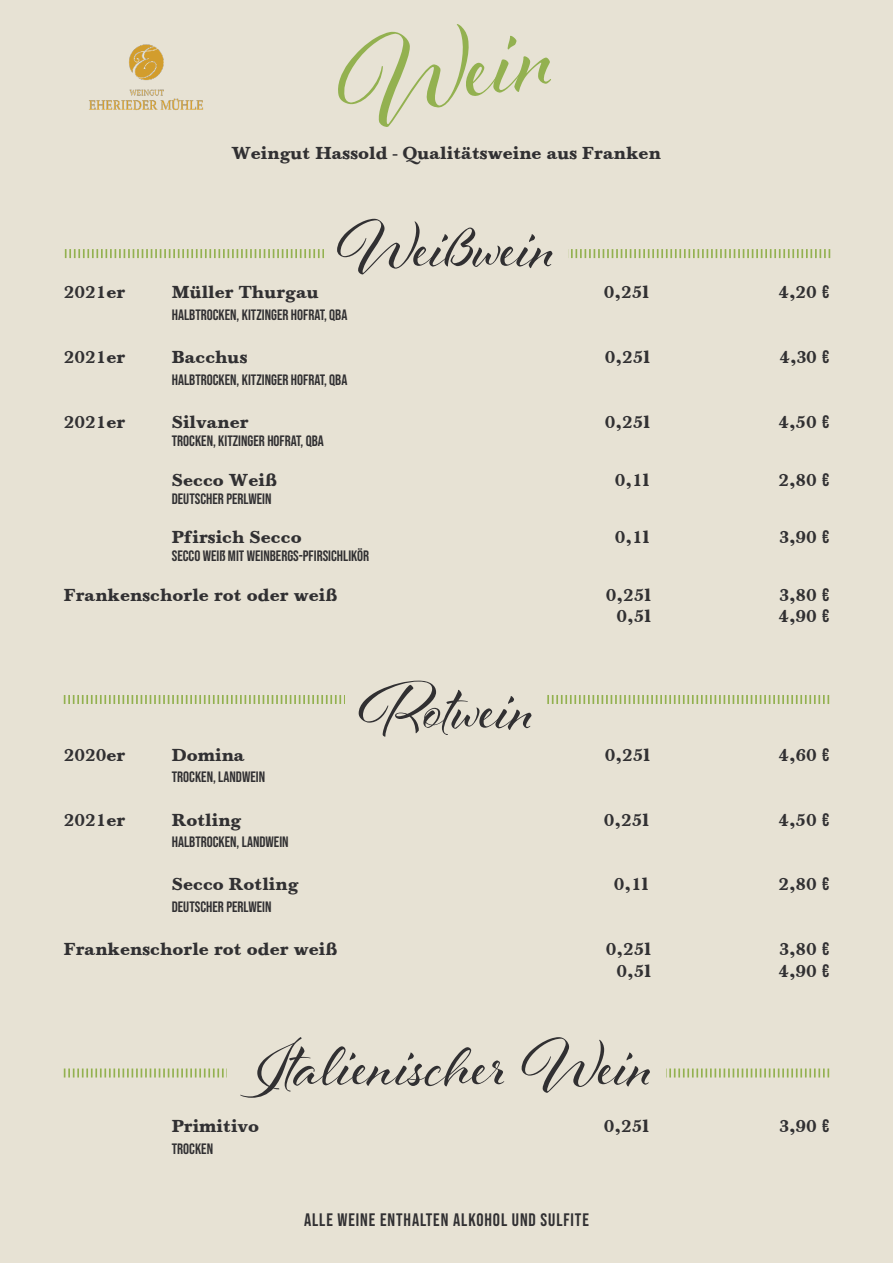
<style>
.page{position:relative;width:893px;height:1263px;background:#e7e2d4}
.page>*{position:absolute;margin:0;border:0;box-sizing:border-box;transform-origin:0 0}
.t1{font:120px "Al Fresco";color:#93b150}
.t2{font:72px "Al Fresco";color:#313032}
.t3{font:18px "Baskerville";color:#313032}
.t4{font:18px "Bebas Neue";letter-spacing:.05em;color:#313032}
.t5{font:15px "Bebas Neue";color:#313032}
.s1{font-family:"Bebas Neue"}
</style>
<div class="page">
<svg style="left:65px;top:249px;width:765px;height:9px"></svg>
<svg style="left:64px;top:695px;width:765px;height:9px"></svg>
<svg style="left:64px;top:1068px;width:765px;height:9px"></svg>
<div style="left:324px;top:209px;width:244px;height:98px;background:#e7e2d4"></div>
<div style="left:346px;top:671px;width:201px;height:97px;background:#e7e2d4"></div>
<div style="left:227px;top:1027px;width:438px;height:98px;background:#e7e2d4"></div>
<img style="left:89px;top:44px;width:114px;height:66px">
<p class="t1" style="left:324px;top:9px;width:228px;rotate:-10deg">Wein</p>
<p class="t3" style="left:231px;top:143px;width:431px">Weingut Hassold - Qualitätsweine aus Franken</p>
<p class="t2" style="left:337px;top:199px;width:224px">Weißwein</p>
<p class="t3" style="left:64px;top:282px;width:63px">2021er</p>
<p class="t3" style="left:172px;top:282px;width:149px">Müller Thurgau</p>
<p class="t3" style="left:604px;top:282px;width:47px">0,25l</p>
<p class="t3" style="left:778px;top:282px;width:52px">4,20 <span class="s1">€</span></p>
<p class="t5" style="left:172px;top:306px;width:177px">HALBTROCKEN, KITZINGER HOFRAT, QBA</p>
<p class="t3" style="left:64px;top:346px;width:63px">2021er</p>
<p class="t3" style="left:172px;top:346px;width:77px">Bacchus</p>
<p class="t3" style="left:605px;top:346px;width:47px">0,25l</p>
<p class="t3" style="left:779px;top:346px;width:51px">4,30 <span class="s1">€</span></p>
<p class="t5" style="left:172px;top:371px;width:177px">HALBTROCKEN, KITZINGER HOFRAT, QBA</p>
<p class="t3" style="left:64px;top:411px;width:63px">2021er</p>
<p class="t3" style="left:172px;top:411px;width:78px">Silvaner</p>
<p class="t3" style="left:605px;top:411px;width:47px">0,25l</p>
<p class="t3" style="left:778px;top:411px;width:52px">4,50 <span class="s1">€</span></p>
<p class="t5" style="left:172px;top:432px;width:154px">TROCKEN, KITZINGER HOFRAT, QBA</p>
<p class="t3" style="left:172px;top:469px;width:107px">Secco Weiß</p>
<p class="t3" style="left:615px;top:469px;width:36px">0,1l</p>
<p class="t3" style="left:778px;top:469px;width:52px">2,80 <span class="s1">€</span></p>
<p class="t5" style="left:172px;top:490px;width:101px">DEUTSCHER PERLWEIN</p>
<p class="t3" style="left:172px;top:526px;width:131px">Pfirsich Secco</p>
<p class="t3" style="left:615px;top:526px;width:36px">0,1l</p>
<p class="t3" style="left:779px;top:526px;width:51px">3,90 <span class="s1">€</span></p>
<p class="t5" style="left:172px;top:547px;width:199px">SECCO WEIß MIT WEINBERGS-PFIRSICHLIKÖR</p>
<p class="t3" style="left:64px;top:584px;width:275px">Frankenschorle rot oder weiß</p>
<p class="t3" style="left:606px;top:584px;width:47px">0,25l</p>
<p class="t3" style="left:779px;top:584px;width:51px">3,80 <span class="s1">€</span></p>
<p class="t3" style="left:617px;top:606px;width:36px">0,5l</p>
<p class="t3" style="left:778px;top:606px;width:52px">4,90 <span class="s1">€</span></p>
<p class="t2" style="left:359px;top:660px;width:182px">Rotwein</p>
<p class="t3" style="left:64px;top:744px;width:63px">2020er</p>
<p class="t3" style="left:172px;top:744px;width:74px">Domina</p>
<p class="t3" style="left:605px;top:744px;width:47px">0,25l</p>
<p class="t3" style="left:778px;top:744px;width:52px">4,60 <span class="s1">€</span></p>
<p class="t5" style="left:172px;top:769px;width:95px">TROCKEN, LANDWEIN</p>
<p class="t3" style="left:64px;top:809px;width:63px">2021er</p>
<p class="t3" style="left:172px;top:809px;width:71px">Rotling</p>
<p class="t3" style="left:604px;top:809px;width:47px">0,25l</p>
<p class="t3" style="left:778px;top:809px;width:52px">4,50 <span class="s1">€</span></p>
<p class="t5" style="left:172px;top:833px;width:118px">HALBTROCKEN, LANDWEIN</p>
<p class="t3" style="left:172px;top:873px;width:128px">Secco Rotling</p>
<p class="t3" style="left:614px;top:873px;width:36px">0,1l</p>
<p class="t3" style="left:778px;top:873px;width:52px">2,80 <span class="s1">€</span></p>
<p class="t5" style="left:172px;top:898px;width:101px">DEUTSCHER PERLWEIN</p>
<p class="t3" style="left:64px;top:938px;width:275px">Frankenschorle rot oder weiß</p>
<p class="t3" style="left:606px;top:938px;width:47px">0,25l</p>
<p class="t3" style="left:779px;top:938px;width:51px">3,80 <span class="s1">€</span></p>
<p class="t3" style="left:617px;top:960px;width:36px">0,5l</p>
<p class="t3" style="left:778px;top:960px;width:52px">4,90 <span class="s1">€</span></p>
<p class="t2" style="left:240px;top:1017px;width:418px">Italienischer Wein</p>
<p class="t3" style="left:172px;top:1115px;width:89px">Primitivo</p>
<p class="t3" style="left:604px;top:1115px;width:47px">0,25l</p>
<p class="t3" style="left:779px;top:1115px;width:51px">3,90 <span class="s1">€</span></p>
<p class="t5" style="left:172px;top:1140px;width:43px">TROCKEN</p>
<p class="t4" style="left:304px;top:1209px;width:286px">ALLE WEINE ENTHALTEN ALKOHOL UND SULFITE</p>
</div>
